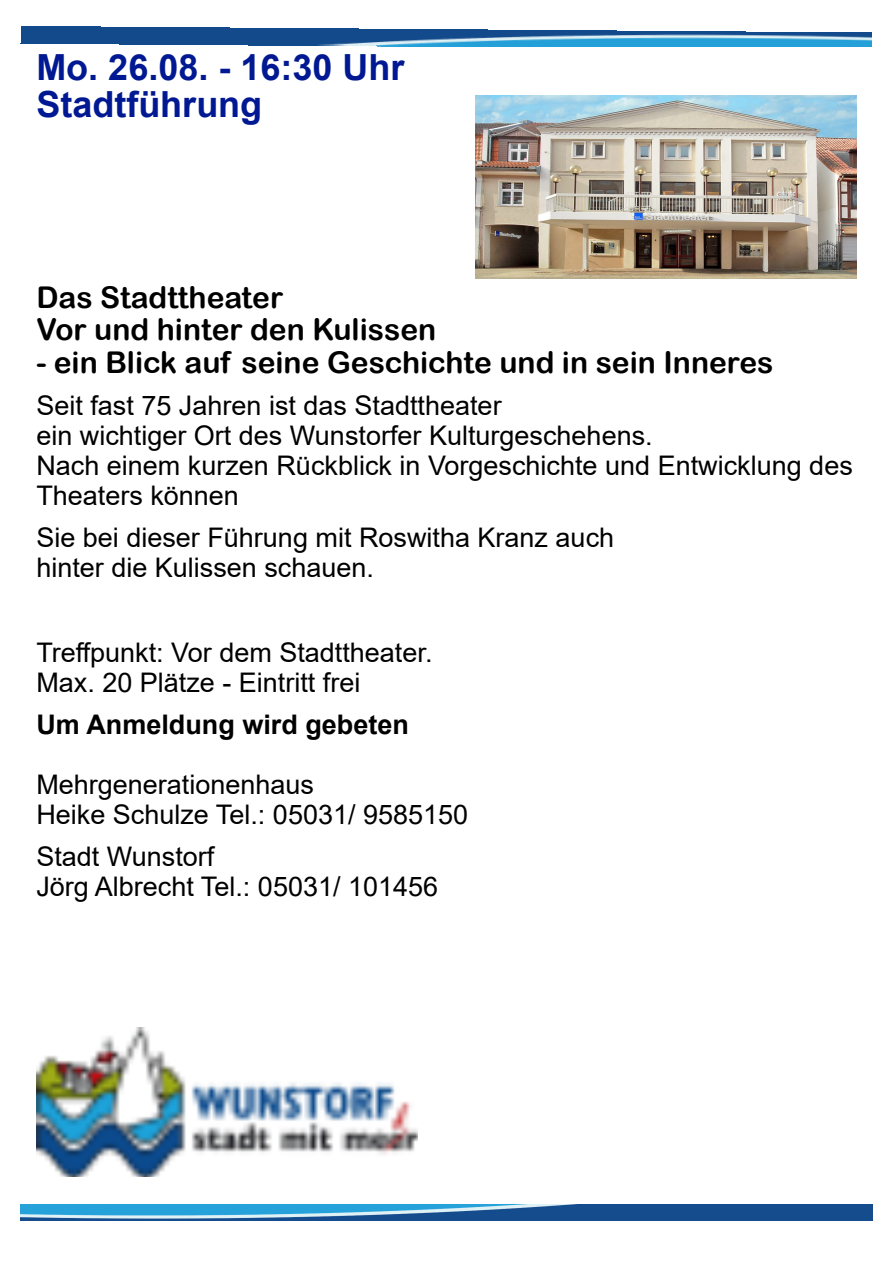
<style>
.page{position:relative;width:893px;height:1263px;background:#fff}
.page>*{position:absolute;margin:0;border:0;box-sizing:border-box;transform-origin:0 0}
.t1{font:700 36px/37.2px "Arial";color:#001992}
.t2{font:30px/32.4px "Arial Rounded MT Bold";color:#000}
.t3{font:27px/30.2px "Arial";color:#000}
.t4{font:700 27px "Arial";color:#000}
</style>
<div class="page">
<img style="left:21px;top:1205px;width:851px;height:16px">
<img style="left:21px;top:26px;width:851px;height:21px">
<img style="left:36px;top:1027px;width:382px;height:149px">
<img style="left:476px;top:96px;width:381px;height:182px">
<h1 class="t1" style="left:36px;top:52px;width:370px">Mo. 26.08. - 16:30 Uhr<br>Stadtführung</h1>
<p class="t2" style="left:36px;top:284px;width:401px">Das Stadttheater<br>Vor und hinter den Kulissen</p>
<p class="t2" style="left:36px;top:349px;width:739px">- ein Blick auf seine Geschichte und in sein Inneres</p>
<p class="t3" style="left:36px;top:393px;width:818px">Seit fast 75 Jahren ist das Stadttheater<br>ein wichtiger Ort des Wunstorfer Kulturgeschehens.<br>Nach einem kurzen Rückblick in Vorgeschichte und Entwicklung des Theaters können</p>
<p class="t3" style="left:36px;top:525px;width:579px">Sie bei dieser Führung mit Roswitha Kranz auch hinter die Kulissen schauen.</p>
<p class="t3" style="left:36px;top:639px;width:398px">Treffpunkt: Vor dem Stadttheater.<br>Max. 20 Plätze - Eintritt frei</p>
<p class="t4" style="left:36px;top:714px;width:374px">Um Anmeldung wird gebeten</p>
<p class="t3" style="left:36px;top:772px;width:433px">Mehrgenerationenhaus<br>Heike Schulze Tel.: 05031/ 9585150</p>
<p class="t3" style="left:36px;top:844px;width:403px">Stadt Wunstorf<br>Jörg Albrecht Tel.: 05031/ 101456</p>
</div>
